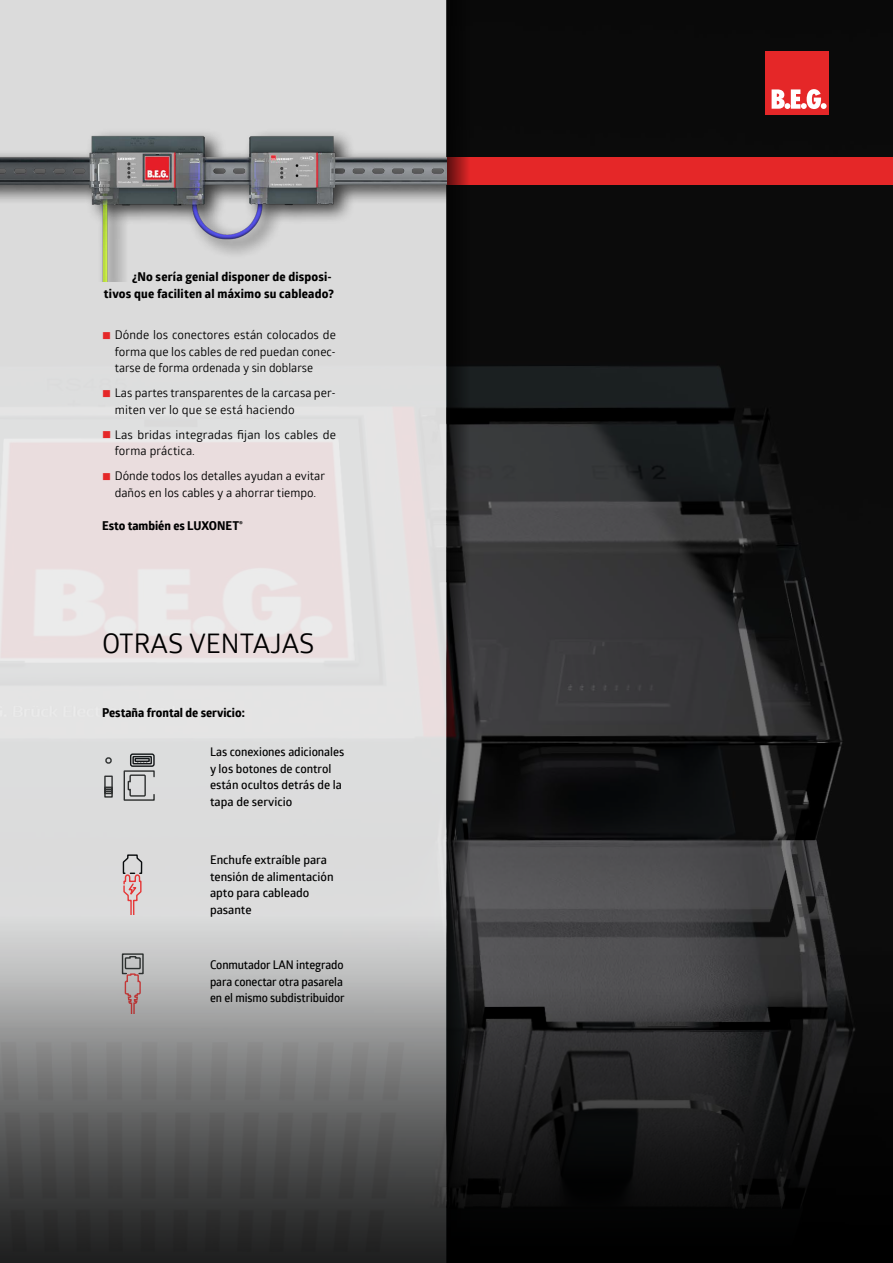
<style>
.page{position:relative;width:893px;height:1263px;background:#fff}
.page>*{position:absolute;margin:0;border:0;box-sizing:border-box;transform-origin:0 0}
.t1{font:27px "Glober";color:#000}
.t2{font:12.15px "Glober";letter-spacing:.01em;color:#000}
.t3{font:12px/16.5px "Glober";color:#000;text-align:justify}
.t4{font:600 12px/16.5px "Glober";letter-spacing:-.005em;color:#000}
.t5{font:700 12px/16.5px "Globerx";letter-spacing:.015em;color:#000;text-align:right}
.t6{font:600 12px/16.5px "Glober";letter-spacing:-.005em;color:#000;scale:.95 1}
.s1{color:#e52728}
</style>
<div class="page">
<img style="left:472px;top:0;width:421px;height:955px">
<svg style="left:472px;top:955px;width:421px;height:308px;background:#19191a"></svg>
<div style="left:0;top:157px;width:893px;height:28px;background:#e52728"></div>
<div style="left:765px;top:51px;width:64px;height:64px;background:#e52728"></div>
<svg style="left:772px;top:89px;width:55px;height:20px"></svg>
<svg style="left:0;top:0;width:446px;height:875px;background:#e0dede"></svg>
<svg style="left:446px;top:0;width:26px;height:1263px;background:#1c191a"></svg>
<div style="left:105px;top:757px;width:7px;height:7px;border:1px solid #1e1e1c;border-radius:2px"></div>
<svg style="left:123px;top:755px;width:32px;height:46px"></svg>
<div style="left:104px;top:775px;width:9px;height:23px;border:1px solid #1e1e1c"></div>
<svg style="left:104px;top:786px;width:9px;height:8px"></svg>
<div style="left:130px;top:753px;width:25px;height:14px;border:1px solid #000;border-radius:2px"></div>
<svg style="left:122px;top:854px;width:21px;height:21px"></svg>
<img style="left:0;top:79px;width:446px;height:202px">
<div style="left:0;top:875px;width:446px;height:388px;background:linear-gradient(to bottom,#eeedee,#151616)"></div>
<p class="t5" style="left:104px;top:268px;width:232px">¿No sería genial disponer de disposi&shy;tivos que faciliten al máximo su cableado?</p>
<p class="t3" style="left:115px;top:326px;width:223px;text-indent:-13px"><span class="s1">■</span> Dónde los conectores están colocados de forma que los cables de red puedan conec&shy;tarse de forma ordenada y sin doblarse</p>
<p class="t3" style="left:115px;top:384px;width:223px;text-indent:-13px"><span class="s1">■</span> Las partes transparentes de la carcasa per&shy;miten ver lo que se está haciendo</p>
<p class="t3" style="left:102px;top:426px;width:235px"><span class="s1">■</span> Las bridas integradas fijan los cables de</p>
<p class="t2" style="left:115px;top:442px;width:82px">forma práctica.</p>
<p class="t3" style="left:102px;top:467px;width:225px;text-align:center"><span class="s1">■</span> Dónde todos los detalles ayudan a evitar daños en los cables y a ahorrar tiempo.</p>
<p class="t5" style="left:102px;top:517px;width:142px">Esto también es LUXONET<sup>®</sup></p>
<h1 class="t1" style="left:102px;top:625px;width:214px">OTRAS VENTAJAS</h1>
<p class="t5" style="left:102px;top:704px;width:144px">Pestaña frontal de servicio:</p>
<p class="t4" style="left:210px;top:743px;width:136px">Las conexiones adicionales y los botones de control están ocultos detrás de la tapa de servicio</p>
<p class="t4" style="left:210px;top:851px;width:125px">Enchufe extraíble para tensión de alimentación apto para cableado pasante</p>
<p class="t6" style="left:210px;top:956px;width:143px">Conmutador LAN integrado para conectar otra pasarela en el mismo subdistribuidor</p>
</div>
